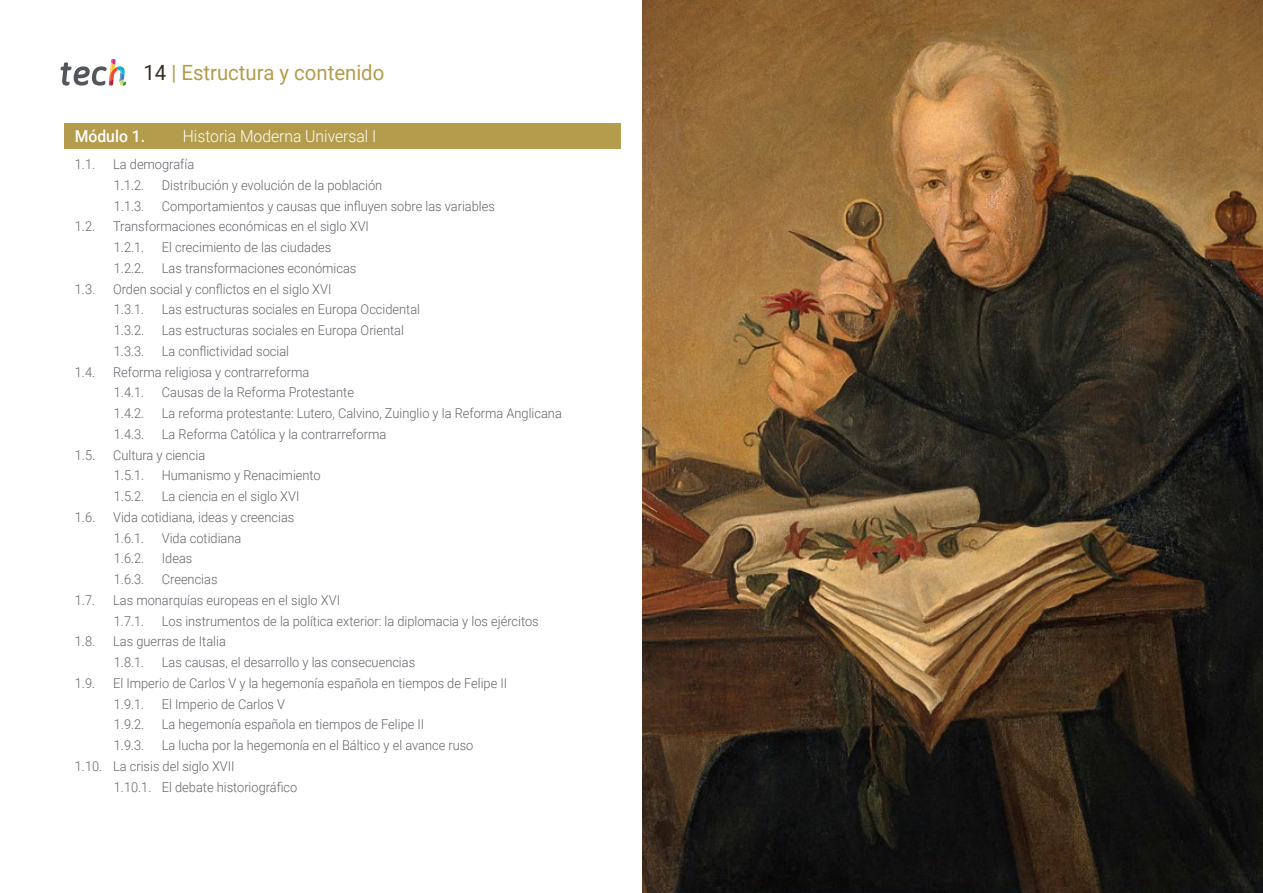
<style>
.page{position:relative;width:1263px;height:893px;background:#fff}
.page>*{position:absolute;margin:0;border:0;box-sizing:border-box;transform-origin:0 0}
.t1{font:21px "Roboto";color:#b39c4b}
.t2{font:300 16.5px "Roboto";color:#fff;scale:.95 1}
.t3{font:500 16.5px "Roboto";color:#fff;scale:.95 1}
.t4{font:300 13.5px/20.7px "Roboto";color:#61646a;scale:.95 1}
.s1{color:#312e20}
</style>
<div class="page">
<div style="left:64px;top:123px;width:557px;height:25px;background:#b39c4b"></div>
<img style="left:642px;top:0;width:621px;height:893px">
<svg style="left:61px;top:59px;width:65px;height:27px"></svg>
<h1 class="t1" style="left:144px;top:57px;width:242px"><span class="s1">14</span> | Estructura y contenido</h1>
<p class="t3" style="left:75px;top:125px;width:75px">Módulo 1.</p>
<p class="t2" style="left:183px;top:125px;width:205px">Historia Moderna Universal I</p>
<p class="t4" style="left:75px;top:154px;width:23px">1.1.</p>
<p class="t4" style="left:113px;top:154px;width:87px">La demografía<br>1.1.2.</p>
<p class="t4" style="left:162px;top:174px;width:233px">Distribución y evolución de la población</p>
<p class="t4" style="left:114px;top:195px;width:34px">1.1.3.</p>
<p class="t4" style="left:162px;top:195px;width:352px">Comportamientos y causas que influyen sobre las variables</p>
<p class="t4" style="left:75px;top:216px;width:23px">1.2.</p>
<p class="t4" style="left:113px;top:216px;width:271px">Transformaciones económicas en el siglo XVI<br>1.2.1.</p>
<p class="t4" style="left:162px;top:237px;width:180px">El crecimiento de las ciudades</p>
<p class="t4" style="left:114px;top:257px;width:34px">1.2.2.</p>
<p class="t4" style="left:162px;top:257px;width:206px">Las transformaciones económicas</p>
<p class="t4" style="left:75px;top:278px;width:23px">1.3.</p>
<p class="t4" style="left:113px;top:278px;width:231px">Orden social y conflictos en el siglo XVI<br>1.3.1.</p>
<p class="t4" style="left:162px;top:299px;width:273px">Las estructuras sociales en Europa Occidental</p>
<p class="t4" style="left:114px;top:320px;width:34px">1.3.2.</p>
<p class="t4" style="left:162px;top:320px;width:256px">Las estructuras sociales en Europa Oriental</p>
<p class="t4" style="left:114px;top:340px;width:34px">1.3.3.</p>
<p class="t4" style="left:162px;top:340px;width:135px">La conflictividad social</p>
<p class="t4" style="left:75px;top:361px;width:23px">1.4.</p>
<p class="t4" style="left:113px;top:361px;width:208px">Reforma religiosa y contrarreforma<br>1.4.1.</p>
<p class="t4" style="left:162px;top:382px;width:204px">Causas de la Reforma Protestante</p>
<p class="t4" style="left:114px;top:403px;width:34px">1.4.2.</p>
<p class="t4" style="left:162px;top:403px;width:423px">La reforma protestante: Lutero, Calvino, Zuinglio y la Reforma Anglicana</p>
<p class="t4" style="left:114px;top:423px;width:34px">1.4.3.</p>
<p class="t4" style="left:162px;top:423px;width:238px">La Reforma Católica y la contrarreforma</p>
<p class="t4" style="left:75px;top:444px;width:23px">1.5.</p>
<p class="t4" style="left:113px;top:444px;width:99px">Cultura y ciencia<br>1.5.1.</p>
<p class="t4" style="left:162px;top:465px;width:169px">Humanismo y Renacimiento</p>
<p class="t4" style="left:114px;top:486px;width:34px">1.5.2.</p>
<p class="t4" style="left:162px;top:486px;width:146px">La ciencia en el siglo XVI</p>
<p class="t4" style="left:75px;top:506px;width:23px">1.6.</p>
<p class="t4" style="left:113px;top:506px;width:192px">Vida cotidiana, ideas y creencias<br>1.6.1.</p>
<p class="t4" style="left:162px;top:527px;width:85px">Vida cotidiana</p>
<p class="t4" style="left:114px;top:548px;width:34px">1.6.2.</p>
<p class="t4" style="left:162px;top:548px;width:34px">Ideas</p>
<p class="t4" style="left:114px;top:569px;width:34px">1.6.3.</p>
<p class="t4" style="left:162px;top:569px;width:60px">Creencias</p>
<p class="t4" style="left:75px;top:589px;width:23px">1.7.</p>
<p class="t4" style="left:113px;top:589px;width:240px">Las monarquías europeas en el siglo XVI<br>1.7.1.</p>
<p class="t4" style="left:162px;top:610px;width:398px">Los instrumentos de la política exterior: la diplomacia y los ejércitos</p>
<p class="t4" style="left:75px;top:631px;width:23px">1.8.</p>
<p class="t4" style="left:113px;top:631px;width:120px">Las guerras de Italia<br>1.8.1.</p>
<p class="t4" style="left:162px;top:652px;width:268px">Las causas, el desarrollo y las consecuencias</p>
<p class="t4" style="left:75px;top:672px;width:23px">1.9.</p>
<p class="t4" style="left:113px;top:672px;width:416px">El Imperio de Carlos V y la hegemonía española en tiempos de Felipe II<br>1.9.1.</p>
<p class="t4" style="left:162px;top:693px;width:131px">El Imperio de Carlos V</p>
<p class="t4" style="left:114px;top:714px;width:34px">1.9.2.</p>
<p class="t4" style="left:162px;top:714px;width:278px">La hegemonía española en tiempos de Felipe II</p>
<p class="t4" style="left:114px;top:735px;width:34px">1.9.3.</p>
<p class="t4" style="left:162px;top:735px;width:330px">La lucha por la hegemonía en el Báltico y el avance ruso</p>
<p class="t4" style="left:75px;top:755px;width:170px">1.10. La crisis del siglo XVII</p>
<p class="t4" style="left:114px;top:776px;width:195px">1.10.1. El debate historiográfico</p>
</div>
